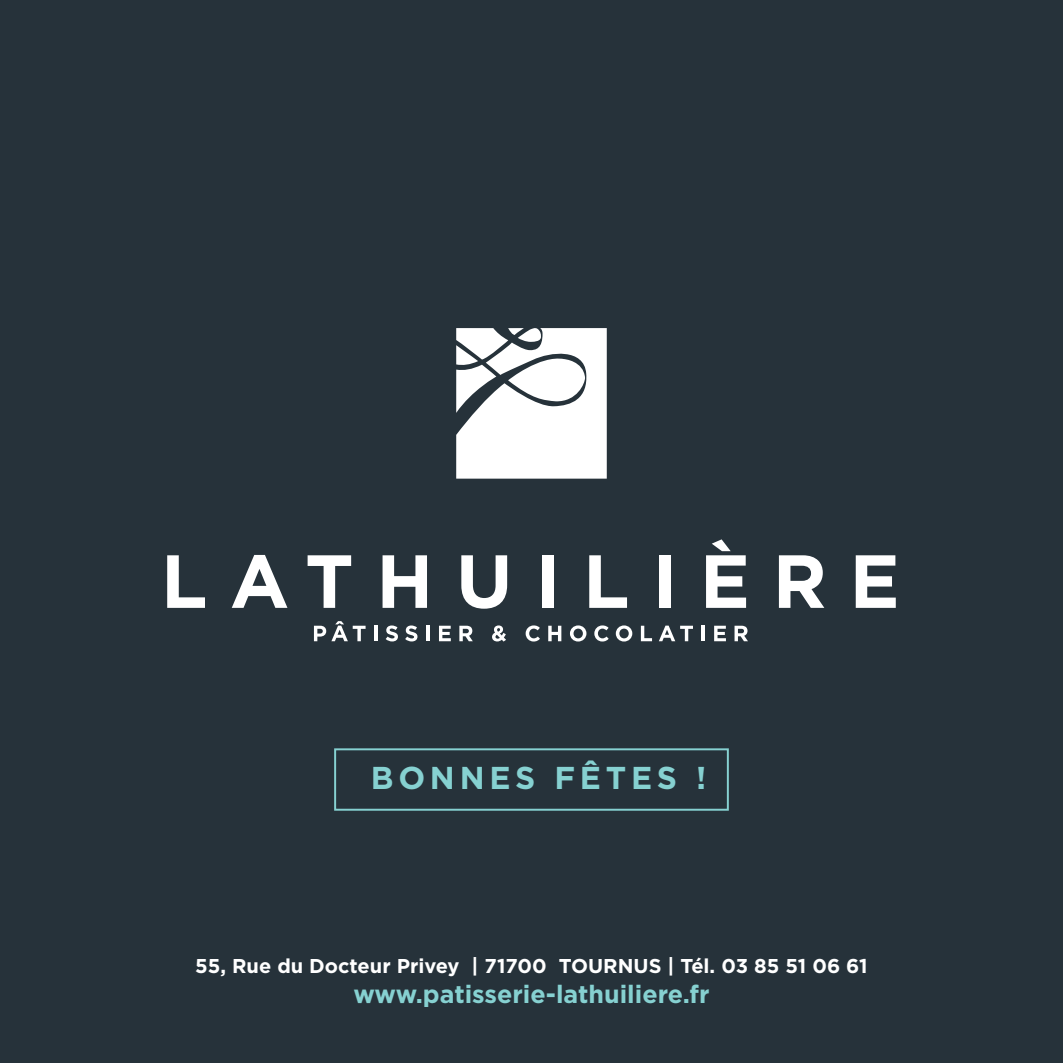
<style>
.page{position:relative;width:1063px;height:1063px;background:#26323a}
.page>*{position:absolute;margin:0;border:0;box-sizing:border-box;transform-origin:0 0}
.t1{font:700 31.5px "Gotham";letter-spacing:.15em;color:#86d1d1}
.t2{font:700 25px "Gotham";color:#86d1d1}
.t3{font:700 20px "Gotham";color:#fff}
</style>
<div class="page">
<svg style="left:167px;top:555px;width:38px;height:53px"></svg>
<svg style="left:232px;top:555px;width:55px;height:53px"></svg>
<svg style="left:308px;top:555px;width:43px;height:53px"></svg>
<svg style="left:383px;top:555px;width:44px;height:53px"></svg>
<svg style="left:461px;top:555px;width:46px;height:54px"></svg>
<div style="left:542px;top:555px;width:12px;height:53px;background:#fff"></div>
<svg style="left:589px;top:555px;width:38px;height:53px"></svg>
<div style="left:659px;top:555px;width:11px;height:53px;background:#fff"></div>
<svg style="left:706px;top:539px;width:40px;height:69px"></svg>
<svg style="left:779px;top:555px;width:45px;height:53px"></svg>
<svg style="left:856px;top:555px;width:40px;height:53px"></svg>
<svg style="left:314px;top:621px;width:52px;height:20px"></svg>
<hr style="left:374px;top:626px;width:3px;height:15px;background:#fff">
<svg style="left:386px;top:626px;width:12px;height:15px"></svg>
<svg style="left:405px;top:626px;width:12px;height:15px"></svg>
<hr style="left:426px;top:626px;width:4px;height:15px;background:#fff">
<svg style="left:439px;top:626px;width:12px;height:15px"></svg>
<svg style="left:459px;top:626px;width:14px;height:15px"></svg>
<svg style="left:492px;top:625px;width:14px;height:17px"></svg>
<svg style="left:526px;top:625px;width:14px;height:17px"></svg>
<svg style="left:548px;top:626px;width:13px;height:15px"></svg>
<svg style="left:570px;top:625px;width:16px;height:17px"></svg>
<svg style="left:594px;top:625px;width:15px;height:17px"></svg>
<svg style="left:616px;top:625px;width:16px;height:17px"></svg>
<svg style="left:641px;top:626px;width:11px;height:15px"></svg>
<svg style="left:659px;top:626px;width:34px;height:15px"></svg>
<hr style="left:701px;top:626px;width:4px;height:15px;background:#fff">
<svg style="left:714px;top:626px;width:12px;height:15px"></svg>
<svg style="left:735px;top:626px;width:13px;height:15px"></svg>
<div style="left:334px;top:748px;width:395px;height:63px;border:2px solid #86d1d1"></div>
<svg style="left:456px;top:328px;width:151px;height:151px"></svg>
<h1 class="t1" style="left:371px;top:757px;width:337px">BONNES FÊTES !</h1>
<p class="t3" style="left:195px;top:952px;width:674px">55, Rue du Docteur Privey | 71700 TOURNUS | Tél. 03 85 51 06 61</p>
<p class="t2" style="left:353px;top:977px;width:358px">www.patisserie-lathuiliere.fr</p>
</div>
